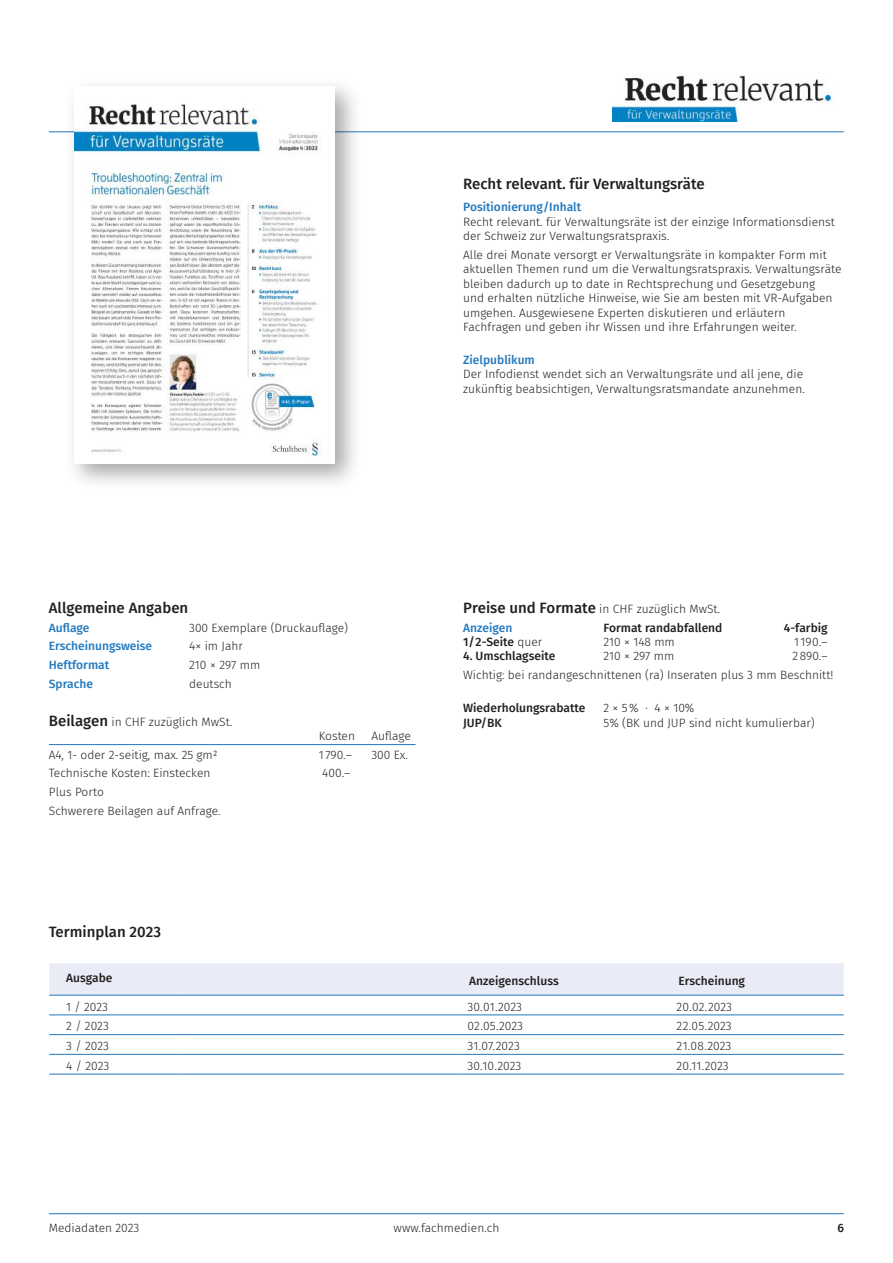
<style>
.page{position:relative;width:893px;height:1263px;background:#fff}
.page>*{position:absolute;margin:0;border:0;box-sizing:border-box;transform-origin:0 0}
.t1{font:500 15px "Fira Sans";color:#241f1f}
.t2{font:300 12px/14.4px "Fira Sans";color:#241f1f}
.t3{font:500 12px "Fira Sans";color:#241f1f}
.t4{font:500 12px "Fira Sans";color:#2278bd}
.s1{font-weight:500;font-size:15px}
.s2{font-weight:500;color:#2278bd}
.s3{font-weight:300}
</style>
<div class="page">
<hr style="left:49px;top:131px;width:795px;height:1px;background:#2278bd">
<hr style="left:49px;top:1213px;width:795px;height:1px;background:#2278bd">
<hr style="left:49px;top:744px;width:366px;height:1px;background:#2278bd">
<div style="left:49px;top:963px;width:795px;height:32px;background:#e9ebf6"></div>
<hr style="left:49px;top:995px;width:130px;height:1px;background:#2278bd">
<hr style="left:179px;top:995px;width:284px;height:1px;background:#2278bd">
<hr style="left:463px;top:995px;width:209px;height:1px;background:#2278bd">
<hr style="left:672px;top:995px;width:172px;height:1px;background:#2278bd">
<hr style="left:49px;top:1015px;width:130px;height:1px;background:#2278bd">
<hr style="left:179px;top:1015px;width:284px;height:1px;background:#2278bd">
<hr style="left:463px;top:1015px;width:209px;height:1px;background:#2278bd">
<hr style="left:672px;top:1015px;width:172px;height:1px;background:#2278bd">
<hr style="left:49px;top:1034px;width:130px;height:1px;background:#2278bd">
<hr style="left:179px;top:1034px;width:284px;height:1px;background:#2278bd">
<hr style="left:463px;top:1034px;width:209px;height:1px;background:#2278bd">
<hr style="left:672px;top:1034px;width:172px;height:1px;background:#2278bd">
<hr style="left:49px;top:1054px;width:130px;height:1px;background:#2278bd">
<hr style="left:179px;top:1054px;width:284px;height:1px;background:#2278bd">
<hr style="left:463px;top:1054px;width:209px;height:1px;background:#2278bd">
<hr style="left:672px;top:1054px;width:172px;height:1px;background:#2278bd">
<hr style="left:49px;top:1074px;width:130px;height:1px;background:#2278bd">
<hr style="left:179px;top:1074px;width:284px;height:1px;background:#2278bd">
<hr style="left:463px;top:1074px;width:209px;height:1px;background:#2278bd">
<hr style="left:672px;top:1074px;width:172px;height:1px;background:#2278bd">
<img style="left:613px;top:75px;width:220px;height:46px">
<div style="left:65px;top:77px;width:297px;height:414px;background:#241f1f;opacity:.4"></div>
<img style="left:74px;top:86px;width:261px;height:377px">
<p class="t1" style="left:463px;top:171px;width:243px">Recht relevant. für Verwaltungsräte</p>
<p class="t4" style="left:463px;top:198px;width:120px">Positionierung/Inhalt</p>
<p class="t2" style="left:463px;top:214px;width:373px">Recht relevant. für Verwaltungsräte ist der einzige Informationsdienst der Schweiz zur Verwaltungsratspraxis.</p>
<p class="t2" style="left:463px;top:247px;width:380px">Alle drei Monate versorgt er Verwaltungsräte in kompakter Form mit aktuellen Themen rund um die Verwaltungsratspraxis. Verwaltungsräte bleiben dadurch up to date in Rechtsprechung und Gesetzgebung<br>und erhalten nützliche Hinweise, wie Sie am besten mit VR-Aufgaben umgehen. Ausgewiesene Experten diskutieren und erläutern Fachfragen und geben ihr Wissen und ihre Erfahrungen weiter.</p>
<p class="t4" style="left:463px;top:350px;width:73px">Zielpublikum</p>
<p class="t2" style="left:463px;top:367px;width:343px">Der Infodienst wendet sich an Verwaltungsräte und all jene, die zukünftig beabsichtigen, Verwaltungsratsmandate anzunehmen.</p>
<p class="t1" style="left:49px;top:596px;width:141px">Allgemeine Angaben</p>
<p class="t4" style="left:49px;top:618px;width:42px">Auflage</p>
<p class="t2" style="left:189px;top:620px;width:160px">300 Exemplare (Druckauflage)</p>
<p class="t4" style="left:49px;top:636px;width:105px">Erscheinungsweise</p>
<p class="t2" style="left:189px;top:639px;width:55px">4× im Jahr</p>
<p class="t4" style="left:49px;top:655px;width:62px">Heftformat</p>
<p class="t2" style="left:189px;top:657px;width:73px">210 × 297 mm</p>
<p class="t4" style="left:49px;top:674px;width:46px">Sprache</p>
<p class="t2" style="left:189px;top:676px;width:44px">deutsch</p>
<p class="t2" style="left:49px;top:714px;width:185px"><span class="s1">Beilagen</span> in CHF zuzüglich MwSt.</p>
<p class="t2" style="left:319px;top:729px;width:38px">Kosten</p>
<p class="t2" style="left:371px;top:729px;width:41px">Auflage</p>
<p class="t2" style="left:49px;top:747px;width:170px">A4, 1- oder 2-seitig, max. 25 gm2</p>
<p class="t2" style="left:319px;top:747px;width:35px">1 790.–</p>
<p class="t2" style="left:371px;top:747px;width:38px">300 Ex.</p>
<p class="t2" style="left:49px;top:766px;width:163px">Technische Kosten: Einstecken</p>
<p class="t2" style="left:322px;top:766px;width:30px">400.–</p>
<p class="t2" style="left:49px;top:782px;width:173px;line-height:18.6px">Plus Porto<br>Schwerere Beilagen auf Anfrage.</p>
<p class="t1" style="left:49px;top:920px;width:114px">Terminplan 2023</p>
<p class="t2" style="left:463px;top:599px;width:258px;line-height:18.6px"><span class="s1">Preise und Formate</span> in CHF zuzüglich MwSt.<br><span class="s2">Anzeigen</span></p>
<p class="t3" style="left:603px;top:618px;width:120px">Format randabfallend</p>
<p class="t3" style="left:784px;top:618px;width:45px">4-farbig</p>
<p class="t3" style="left:463px;top:632px;width:81px">1/2-Seite <span class="s3">quer</span></p>
<p class="t2" style="left:603px;top:635px;width:73px">210 × 148 mm</p>
<p class="t2" style="left:794px;top:635px;width:35px">1190.–</p>
<p class="t3" style="left:463px;top:647px;width:94px">4. Umschlagseite</p>
<p class="t2" style="left:603px;top:649px;width:72px">210 × 297 mm</p>
<p class="t2" style="left:463px;top:647px;width:372px;line-height:18.6px;text-indent:329px">2890.–<br>Wichtig: bei randangeschnittenen (ra) Inseraten plus 3 mm Beschnitt!</p>
<p class="t3" style="left:463px;top:698px;width:124px">Wiederholungsrabatte</p>
<p class="t2" style="left:603px;top:701px;width:92px">2 × 5% · 4 × 10%</p>
<p class="t3" style="left:463px;top:713px;width:40px">JUP/BK</p>
<p class="t2" style="left:603px;top:715px;width:213px">5% (BK und JUP sind nicht kumulierbar)</p>
<p class="t3" style="left:66px;top:968px;width:48px">Ausgabe</p>
<p class="t3" style="left:469px;top:971px;width:91px">Anzeigenschluss</p>
<p class="t3" style="left:678px;top:971px;width:68px">Erscheinung</p>
<p class="t2" style="left:66px;top:999px;width:43px">1 / 2023</p>
<p class="t2" style="left:467px;top:999px;width:56px">30.01.2023</p>
<p class="t2" style="left:677px;top:999px;width:57px">20.02.2023</p>
<p class="t2" style="left:66px;top:1019px;width:44px">2 / 2023</p>
<p class="t2" style="left:467px;top:1019px;width:57px">02.05.2023</p>
<p class="t2" style="left:677px;top:1019px;width:57px">22.05.2023</p>
<p class="t2" style="left:66px;top:1039px;width:44px">3 / 2023</p>
<p class="t2" style="left:467px;top:1039px;width:54px">31.07.2023</p>
<p class="t2" style="left:677px;top:1039px;width:56px">21.08.2023</p>
<p class="t2" style="left:66px;top:1058px;width:45px">4 / 2023</p>
<p class="t2" style="left:467px;top:1058px;width:55px">30.10.2023</p>
<p class="t2" style="left:677px;top:1058px;width:54px">20.11.2023</p>
<p class="t2" style="left:49px;top:1221px;width:92px">Mediadaten 2023</p>
<p class="t2" style="left:394px;top:1221px;width:107px">www.fachmedien.ch</p>
<p class="t3" style="left:837px;top:1218px;width:8px">6</p>
</div>
